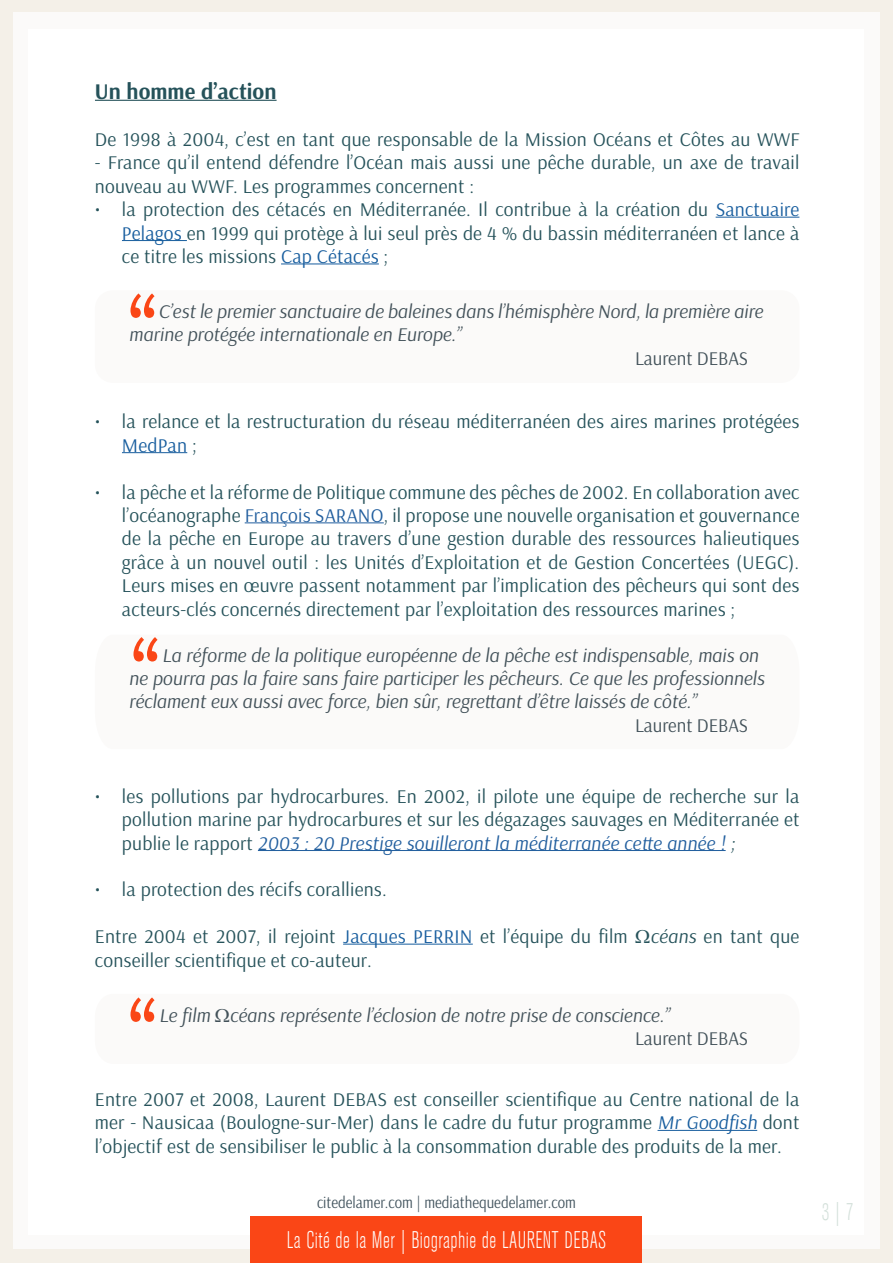
<style>
.page{position:relative;width:893px;height:1263px;background:#fff}
.page>*{position:absolute;margin:0;border:0;box-sizing:border-box;transform-origin:0 0}
.t1{font:300 condensed 24px "Akzidenz Grotesk BE";letter-spacing:.02em;color:#fffefc;scale:.9 1}
.t2{font:300 condensed 24px "Akzidenz Grotesk BE";color:#d2dfd9;scale:.9 1}
.t3{font:700 22.5px "Arsenal";color:#25525a}
.t4{font:19.5px/23.4px "Arsenal";letter-spacing:.01em;color:#25525a;text-align:justify}
.t5{font:italic 19.5px/23.4px "Arsenal";color:#425159}
.t6{font:19.5px "Arsenal";color:#425159;scale:.96 1}
.t7{font:16.5px "Arsenal";color:#40525c;scale:.9 1}
.s1{color:#175d9e}
.s2{color:#215e9e}
.s3{font-style:italic;color:#215e9e}
.s4{font-style:italic}
.s5{font-style:italic;color:#175d9e}
</style>
<div class="page">
<div style="left:0;top:0;width:13px;height:1263px;background:#f4f0e8"></div>
<div style="left:880px;top:0;width:13px;height:1263px;background:#f4f0e8"></div>
<div style="left:0;top:0;width:893px;height:12px;background:#f4f0e8"></div>
<div style="left:0;top:1249px;width:893px;height:14px;background:#f4f0e8"></div>
<div style="left:251px;top:1216px;width:391px;height:47px;background:#fa4616"></div>
<hr style="left:95px;top:100px;width:182px;height:1px;background:#25525a">
<hr style="left:716px;top:217px;width:83px;height:1px;background:#175d9e">
<hr style="left:122px;top:240px;width:65px;height:1px;background:#175d9e">
<hr style="left:281px;top:263px;width:98px;height:1px;background:#175d9e">
<hr style="left:122px;top:452px;width:65px;height:1px;background:#175d9e">
<hr style="left:245px;top:522px;width:139px;height:1px;background:#215e9e">
<hr style="left:258px;top:850px;width:468px;height:1px;background:#215e9e">
<hr style="left:343px;top:944px;width:130px;height:1px;background:#175d9e">
<hr style="left:657px;top:1130px;width:100px;height:1px;background:#175d9e">
<div style="left:95px;top:290px;width:704px;height:93px;background:#fbfaf9;border-radius:18px"></div>
<svg style="left:130px;top:293px;width:25px;height:25px"></svg>
<svg style="left:130px;top:997px;width:25px;height:25px"></svg>
<svg style="left:133px;top:637px;width:25px;height:24px"></svg>
<p class="t3" style="left:95px;top:78px;width:183px">Un homme d’action</p>
<p class="t4" style="left:95px;top:128px;width:706px">De 1998 à 2004, c’est en tant que responsable de la Mission Océans et Côtes au WWF</p>
<p class="t4" style="left:95px;top:151px;width:706px">- France qu’il entend défendre l’Océan mais aussi une pêche durable, un axe de travail nouveau au WWF. Les programmes concernent :</p>
<p class="t4" style="left:122px;top:198px;width:679px;text-indent:-27px">• la protection des cétacés en Méditerranée. Il contribue à la création du <span class="s1">Sanctuaire Pelagos</span> en 1999 qui protège à lui seul près de 4 % du bassin méditerranéen et lance à ce titre les missions <span class="s1">Cap Cétacés</span> ;</p>
<p class="t5" style="left:129px;top:300px;width:635px;text-indent:29px">C’est le premier sanctuaire de baleines dans l’hémisphère Nord, la première aire marine protégée internationale en Europe.”</p>
<p class="t6" style="left:635px;top:346px;width:119px">Laurent DEBAS</p>
<p class="t4" style="left:122px;top:410px;width:679px;text-indent:-27px">• la relance et la restructuration du réseau méditerranéen des aires marines protégées<br><span class="s1">MedPan</span> ;</p>
<p class="t4" style="left:122px;top:480px;width:679px;text-indent:-27px">• la pêche et la réforme de Politique commune des pêches de 2002. En collaboration avec l’océanographe <span class="s2">François SARANO</span>, il propose une nouvelle organisation et gouvernance de la pêche en Europe au travers d’une gestion durable des ressources halieutiques grâce à un nouvel outil : les Unités d’Exploitation et de Gestion Concertées (UEGC).<br>Leurs mises en œuvre passent notamment par l’implication des pêcheurs qui sont des acteurs-clés concernés directement par l’exploitation des ressources marines ;</p>
<p class="t5" style="left:129px;top:643px;width:637px;text-indent:33px">La réforme de la politique européenne de la pêche est indispensable, mais on ne pourra pas la faire sans faire participer les pêcheurs. Ce que les professionnels réclament eux aussi avec force, bien sûr, regrettant d’être laissés de côté.”</p>
<p class="t6" style="left:635px;top:713px;width:119px">Laurent DEBAS</p>
<p class="t4" style="left:122px;top:785px;width:679px;text-indent:-27px">• les pollutions par hydrocarbures. En 2002, il pilote une équipe de recherche sur la pollution marine par hydrocarbures et sur les dégazages sauvages en Méditerranée et publie le rapport <span class="s3">2003 : 20 Prestige souilleront la méditerranée cette année !</span> <span class="s4">;</span></p>
<p class="t4" style="left:95px;top:878px;width:293px">• la protection des récifs coralliens.</p>
<p class="t4" style="left:95px;top:925px;width:706px">Entre 2004 et 2007, il rejoint <span class="s1">Jacques PERRIN</span> et l’équipe du film <span class="s4">céans</span> en tant que conseiller scientifique et co-auteur.</p>
<p class="t5" style="left:159px;top:1004px;width:512px">Le film céans représente l’éclosion de notre prise de conscience.”</p>
<p class="t6" style="left:635px;top:1027px;width:119px">Laurent DEBAS</p>
<p class="t4" style="left:95px;top:1088px;width:706px">Entre 2007 et 2008, Laurent DEBAS est conseiller scientifique au Centre national de la mer - Nausicaa (Boulogne-sur-Mer) dans le cadre du futur programme <span class="s5">Mr Goodfish</span> dont l’objectif est de sensibiliser le public à la consommation durable des produits de la mer.</p>
<p class="t7" style="left:317px;top:1193px;width:289px">citedelamer.com | mediathequedelamer.com</p>
<p class="t2" style="left:822px;top:1198px;width:37px">3 | 7</p>
<p class="t1" style="left:287px;top:1227px;width:357px">La Cité de la Mer | Biographie de LAURENT DEBAS</p>
</div>
